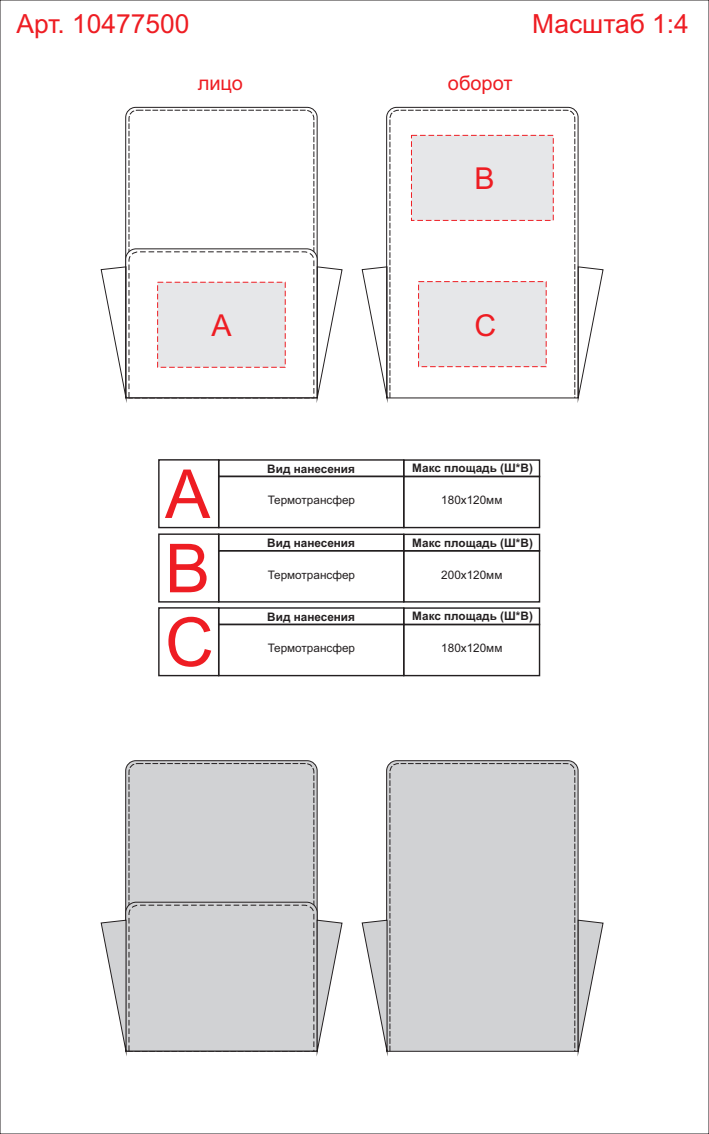
<style>
.page{position:relative;width:709px;height:1134px;background:#fff}
.page>*{position:absolute;margin:0;border:0;box-sizing:border-box;transform-origin:0 0}
.t1{font:67.6px/74px "Arial";color:#ee1d23;text-align:justify}
.t2{font:30.2px "Arial";color:#ee1d23}
.t3{font:26.4px "Arial";color:#ee1d23}
.t4{font:20px "Arial";color:#ee1d23}
.t5{font:700 11.7px "Arial";color:#231f20}
.t6{font:11.7px "Arial";color:#231f20}
</style>
<div class="page">
<svg style="left:125px;top:107px;width:193px;height:141px"></svg>
<svg style="left:125px;top:760px;width:193px;height:142px;background:#9c9b9d"></svg>
<svg style="left:386px;top:107px;width:192px;height:291px"></svg>
<svg style="left:386px;top:760px;width:192px;height:292px;background:#a2a2a4"></svg>
<svg style="left:389px;top:110px;width:186px;height:288px"></svg>
<div style="left:389px;top:763px;width:186px;height:289px;background:#d1d2d4"></div>
<svg style="left:128px;top:110px;width:186px;height:138px"></svg>
<div style="left:128px;top:763px;width:186px;height:139px;background:#d1d2d4"></div>
<svg style="left:577px;top:266px;width:26px;height:137px"></svg>
<svg style="left:577px;top:917px;width:26px;height:139px"></svg>
<svg style="left:361px;top:266px;width:26px;height:134px"></svg>
<svg style="left:361px;top:917px;width:26px;height:137px"></svg>
<svg style="left:101px;top:902px;width:241px;height:154px;background:#d0d1d2"></svg>
<div style="left:218px;top:459px;width:186px;height:18px;border:1px solid #231f20"></div>
<div style="left:218px;top:533px;width:186px;height:18px;border:1px solid #231f20"></div>
<div style="left:218px;top:476px;width:186px;height:52px;border:1px solid #231f20"></div>
<div style="left:218px;top:550px;width:186px;height:53px;border:1px solid #231f20"></div>
<div style="left:218px;top:624px;width:186px;height:52px;border:1px solid #231f20"></div>
<div style="left:403px;top:459px;width:137px;height:18px;border:1px solid #231f20"></div>
<div style="left:403px;top:534px;width:137px;height:17px;border:1px solid #231f20"></div>
<div style="left:403px;top:607px;width:137px;height:18px;border:1px solid #231f20"></div>
<div style="left:403px;top:476px;width:137px;height:52px;border:1px solid #231f20"></div>
<div style="left:403px;top:550px;width:137px;height:53px;border:1px solid #231f20"></div>
<div style="left:403px;top:624px;width:137px;height:52px;border:1px solid #231f20"></div>
<div style="left:158px;top:459px;width:61px;height:69px;border:1px solid #231f20"></div>
<div style="left:158px;top:533px;width:61px;height:70px;border:1px solid #231f20"></div>
<div style="left:158px;top:607px;width:61px;height:69px;border:1px solid #231f20"></div>
<div style="left:411px;top:135px;width:143px;height:86px;background:#e6e7e9"></div>
<div style="left:418px;top:281px;width:128px;height:86px;background:#e6e7e9"></div>
<svg style="left:100px;top:248px;width:243px;height:155px"></svg>
<h3 class="t3" style="left:17px;top:13px;width:174px">Арт. 10477500</h3>
<h3 class="t3" style="left:532px;top:13px;width:158px">Масштаб 1:4</h3>
<h3 class="t4" style="left:198px;top:76px;width:47px">лицо</h3>
<h3 class="t4" style="left:448px;top:76px;width:66px">оборот</h3>
<h2 class="t2" style="left:474px;top:167px;width:22px">В</h2>
<h2 class="t2" style="left:211px;top:314px;width:22px">А</h2>
<h2 class="t2" style="left:474px;top:314px;width:23px">С</h2>
<h1 class="t1" style="left:165px;top:463px;width:50px">А В С</h1>
<p class="t5" style="left:267px;top:464px;width:89px">Вид нанесения</p>
<p class="t6" style="left:268px;top:496px;width:89px">Термотрансфер</p>
<p class="t5" style="left:267px;top:539px;width:89px">Вид нанесения</p>
<p class="t6" style="left:268px;top:570px;width:89px">Термотрансфер</p>
<p class="t5" style="left:267px;top:612px;width:89px">Вид нанесения</p>
<p class="t6" style="left:268px;top:644px;width:89px">Термотрансфер</p>
<p class="t5" style="left:412px;top:464px;width:122px">Макс площадь (Ш*В)</p>
<p class="t6" style="left:441px;top:496px;width:63px">180х120мм</p>
<p class="t5" style="left:412px;top:538px;width:122px">Макс площадь (Ш*В)</p>
<p class="t6" style="left:441px;top:570px;width:63px">200х120мм</p>
<p class="t5" style="left:412px;top:612px;width:122px">Макс площадь (Ш*В)</p>
<p class="t6" style="left:441px;top:644px;width:63px">180х120мм</p>
</div>
